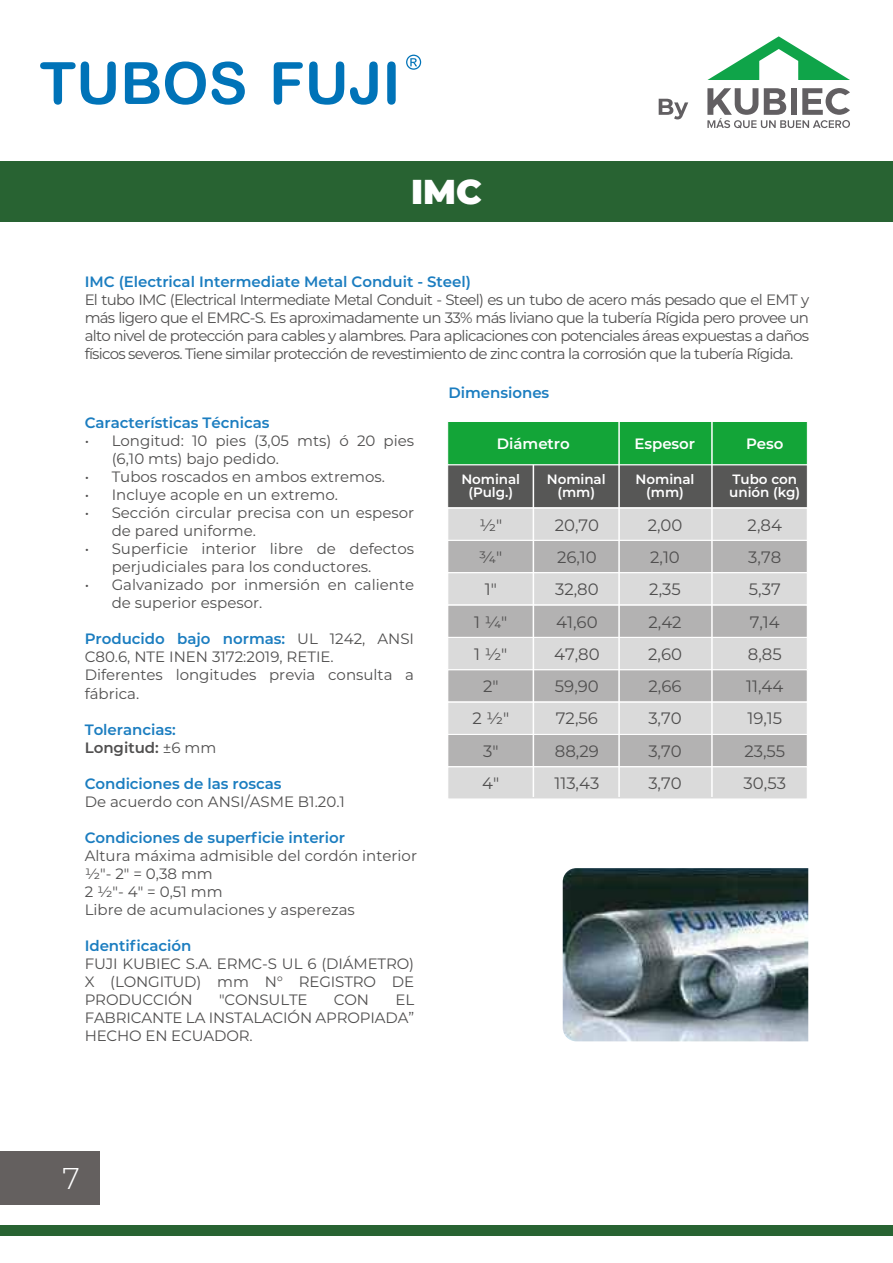
<style>
.page{position:relative;width:893px;height:1263px;background:#fff}
.page>*{position:absolute;margin:0;border:0;box-sizing:border-box;transform-origin:0 0}
.t1{font:900 34.5px "Montserrat";color:#fff}
.t2{font:300 30px "Montserrat";color:#fff}
.t3{font:16.5px/32.2px "Montserrat";color:#504f4f}
.t4{font:15px/18px "Montserrat";color:#504f4f}
.t5{font:600 15px/18px "Montserrat";letter-spacing:-.005em;color:#1b7dc0}
.t6{font:600 15px "Montserrat";letter-spacing:-.005em;color:#fff}
.t7{font:600 13.5px/13.5px "Montserrat";letter-spacing:-.005em;color:#fff;text-align:center}
.s1{font-weight:600;color:#1b7dc0}
.s2{color:#504f4f}
.s3{font-weight:400;color:#504f4f}
</style>
<div class="page">
<svg style="left:707px;top:36px;width:143px;height:44px"></svg>
<svg style="left:707px;top:88px;width:143px;height:40px"></svg>
<svg style="left:659px;top:99px;width:29px;height:20px"></svg>
<div style="left:0;top:161px;width:893px;height:60px;background:#286332"></div>
<svg style="left:406px;top:55px;width:15px;height:15px"></svg>
<svg style="left:40px;top:61px;width:76px;height:44px"></svg>
<svg style="left:125px;top:61px;width:81px;height:44px"></svg>
<svg style="left:212px;top:61px;width:33px;height:44px"></svg>
<svg style="left:274px;top:62px;width:29px;height:43px"></svg>
<svg style="left:309px;top:61px;width:35px;height:44px"></svg>
<svg style="left:350px;top:61px;width:28px;height:44px"></svg>
<svg style="left:387px;top:61px;width:9px;height:44px"></svg>
<div style="left:0;top:1225px;width:893px;height:11px;background:#286332"></div>
<div style="left:0;top:1151px;width:100px;height:54px;background:#64605f"></div>
<div style="left:447px;top:464px;width:361px;height:44px;background:#575756;border:1px solid #fff"></div>
<div style="left:447px;top:421px;width:361px;height:44px;background:#13a538;border:1px solid #fff"></div>
<div style="left:448px;top:508px;width:359px;height:32px;background:#dadada"></div>
<div style="left:447px;top:508px;width:361px;height:33px;border:1px solid #fff"></div>
<div style="left:448px;top:540px;width:359px;height:33px;background:#b3b2b2"></div>
<div style="left:447px;top:540px;width:361px;height:33px;border:1px solid #fff"></div>
<div style="left:448px;top:573px;width:359px;height:32px;background:#dadada"></div>
<div style="left:447px;top:572px;width:361px;height:33px;border:1px solid #fff"></div>
<div style="left:448px;top:605px;width:359px;height:32px;background:#b3b2b2"></div>
<div style="left:447px;top:605px;width:361px;height:33px;border:1px solid #fff"></div>
<div style="left:448px;top:637px;width:359px;height:33px;background:#dadada"></div>
<div style="left:447px;top:637px;width:361px;height:33px;border:1px solid #fff"></div>
<div style="left:448px;top:670px;width:359px;height:32px;background:#b3b2b2"></div>
<div style="left:447px;top:669px;width:361px;height:33px;border:1px solid #fff"></div>
<div style="left:448px;top:702px;width:359px;height:32px;background:#dadada"></div>
<div style="left:447px;top:702px;width:361px;height:33px;border:1px solid #fff"></div>
<div style="left:448px;top:734px;width:359px;height:33px;background:#b3b2b2"></div>
<div style="left:447px;top:734px;width:361px;height:33px;border:1px solid #fff"></div>
<div style="left:448px;top:767px;width:359px;height:32px;background:#dadada"></div>
<div style="left:447px;top:766px;width:361px;height:33px;border:1px solid #fff"></div>
<hr style="left:711px;top:421px;width:2px;height:376px;background:#fff">
<hr style="left:618px;top:421px;width:2px;height:376px;background:#fff">
<hr style="left:533px;top:465px;width:1px;height:332px;background:#fff">
<img style="left:563px;top:868px;width:245px;height:173px">
<h1 class="t1" style="left:411px;top:166px;width:72px">IMC</h1>
<p class="t5" style="left:85px;top:272px;width:388px">IMC (Electrical Intermediate Metal Conduit - Steel)</p>
<p class="t4" style="left:85px;top:291px;width:726px;text-align:justify">El tubo IMC (Electrical Intermediate Metal Conduit - Steel) es un tubo de acero más pesado que el EMT y más ligero que el EMRC-S. Es aproximadamente un 33% más liviano que la tubería Rígida pero provee un alto nivel de protección para cables y alambres. Para aplicaciones con potenciales áreas expuestas a daños físicos severos. Tiene similar protección de revestimiento de zinc contra la corrosión que la tubería Rígida.</p>
<p class="t5" style="left:85px;top:413px;width:186px">Características Técnicas</p>
<p class="t4" style="left:112px;top:432px;width:304px;text-indent:-27px">• Longitud: 10 pies (3,05 mts) ó 20 pies (6,10 mts) bajo pedido.</p>
<p class="t4" style="left:85px;top:468px;width:302px">• Tubos roscados en ambos extremos.</p>
<p class="t4" style="left:85px;top:486px;width:255px">• Incluye acople en un extremo.</p>
<p class="t4" style="left:112px;top:504px;width:304px;text-indent:-27px">• Sección circular precisa con un espesor de pared uniforme.</p>
<p class="t4" style="left:112px;top:540px;width:304px;text-indent:-27px">• Superficie interior libre de defectos perjudiciales para los conductores.</p>
<p class="t4" style="left:112px;top:576px;width:304px;text-indent:-27px">• Galvanizado por inmersión en caliente de superior espesor.</p>
<p class="t4" style="left:85px;top:630px;width:331px"><span class="s1">Producido bajo normas:</span> UL 1242, ANSI<br>C80.6, NTE INEN 3172:2019, RETIE.<br>Diferentes longitudes previa consulta a fábrica.</p>
<p class="t5" style="left:85px;top:719px;width:133px">Tolerancias:<br><span class="s2">Longitud:</span> <span class="s3">±6 mm</span></p>
<p class="t5" style="left:85px;top:773px;width:198px">Condiciones de las roscas</p>
<p class="t4" style="left:85px;top:792px;width:262px">De acuerdo con ANSI/ASME B1.20.1</p>
<p class="t5" style="left:85px;top:827px;width:262px">Condiciones de superficie interior</p>
<p class="t4" style="left:85px;top:846px;width:334px">Altura máxima admisible del cordón interior ½"- 2" = 0,38 mm<br>2 ½"- 4" = 0,51 mm<br>Libre de acumulaciones y asperezas</p>
<p class="t5" style="left:85px;top:935px;width:108px">Identificación</p>
<p class="t4" style="left:85px;top:954px;width:331px;text-align:justify">FUJI KUBIEC S.A. ERMC-S UL 6 (DIÁMETRO)<br>X (LONGITUD) mm N° REGISTRO DE PRODUCCIÓN</p>
<p class="t4" style="left:219px;top:990px;width:90px">"CONSULTE</p>
<p class="t4" style="left:334px;top:990px;width:37px">CON</p>
<p class="t4" style="left:85px;top:990px;width:331px;text-align:justify;text-indent:311px">EL FABRICANTE LA INSTALACIÓN APROPIADA” HECHO EN ECUADOR.</p>
<p class="t5" style="left:449px;top:383px;width:102px">Dimensiones</p>
<p class="t6" style="left:497px;top:433px;width:74px">Diámetro</p>
<p class="t7" style="left:547px;top:472px;width:60px">Nominal (mm)</p>
<p class="t3" style="left:554px;top:508px;width:47px">20,70<br>26,10<br>32,80<br>41,60<br>47,80<br>59,90<br>72,56<br>88,29<br>113,43</p>
<p class="t3" style="left:648px;top:508px;width:36px">2,00<br>2,10<br>2,35<br>2,42<br>2,60<br>2,66<br>3,70<br>3,70<br>3,70</p>
<p class="t6" style="left:634px;top:433px;width:62px">Espesor</p>
<p class="t7" style="left:461px;top:472px;width:60px">Nominal (Pulg.)</p>
<p class="t3" style="left:472px;top:508px;width:38px;text-align:center">½" ¾"<br>1"<br>1 ¼"<br>1 ½"<br>2"<br>2 ½"<br>3"<br>4"</p>
<p class="t7" style="left:636px;top:472px;width:60px">Nominal (mm)</p>
<p class="t6" style="left:746px;top:433px;width:39px">Peso</p>
<p class="t7" style="left:729px;top:472px;width:72px;text-align:left">Tubo con unión (kg)</p>
<p class="t3" style="left:744px;top:508px;width:44px;text-align:center">2,84<br>3,78<br>5,37<br>7,14<br>8,85<br>11,44<br>19,15<br>23,55<br>30,53</p>
<h2 class="t2" style="left:63px;top:1158px;width:19px">7</h2>
</div>
